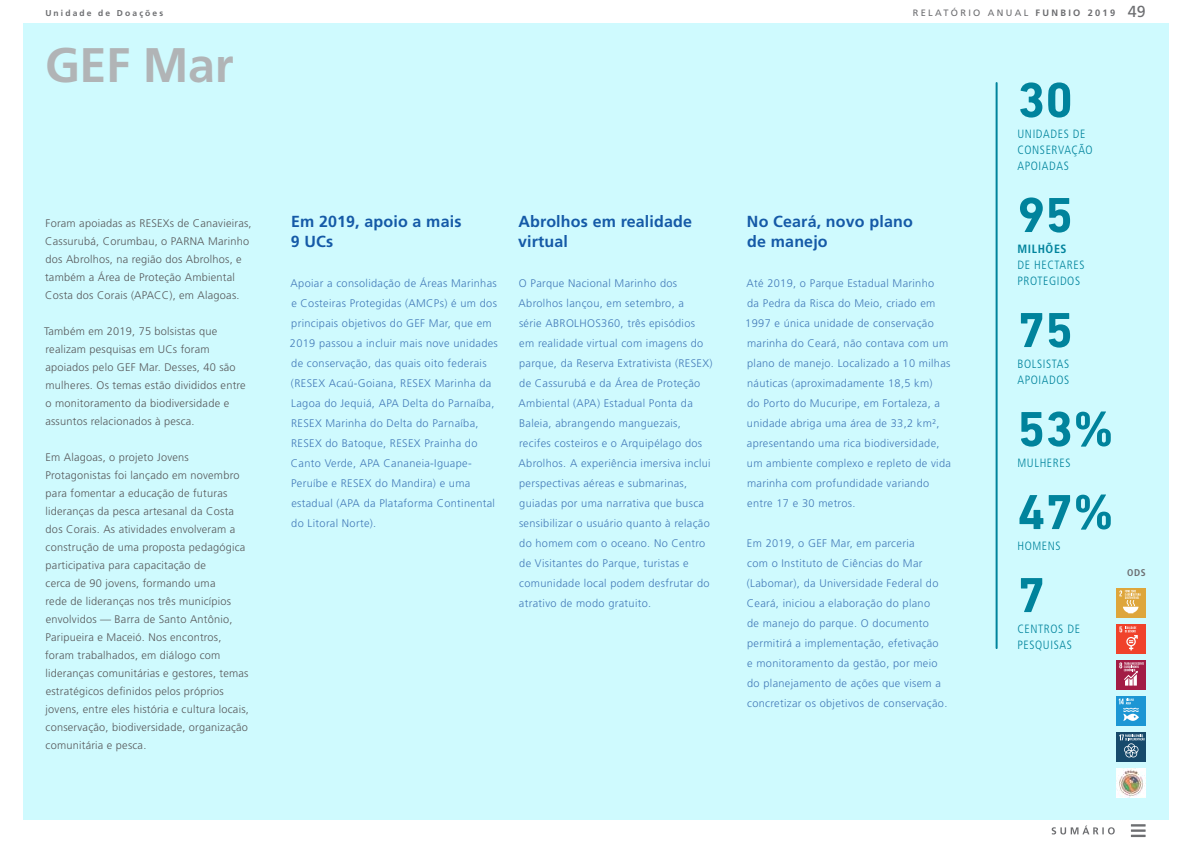
<style>
.page{position:relative;width:1191px;height:842px;background:#fff}
.page>*{position:absolute;margin:0;border:0;box-sizing:border-box;transform-origin:0 0}
.t1{font:700 50px "DIN Next LT Pro";color:#00839c}
.t2{font:700 48.5px "Frutiger LT Std";letter-spacing:-.01em;color:#b1b4b6}
.t3{font:700 16px/20px "Frutiger LT Std";letter-spacing:.01em;color:#155aa7}
.t4{font:300 condensed 12px/16px "Frutiger LT Std";letter-spacing:.05em;color:#00839c}
.t5{font:700 condensed 12px "Frutiger LT Std";letter-spacing:.05em;color:#00839c}
.t6{font:300 11px/20px "Frutiger LT Std";letter-spacing:.03em;color:#447bb9}
.t7{font:300 11px/18px "Frutiger LT Std";letter-spacing:.02em;color:#58595b}
.t8{font:700 condensed 9.8px "Frutiger LT Std";color:#6d6e71}
.t9{font:9.2px "Frutiger LT Std";letter-spacing:.25em;color:#6d6e71}
.t10{font:700 8.5px "Frutiger LT Std";letter-spacing:.25em;color:#6d6e71}
.s1{font-weight:700}
.s2{font-size:16px}
</style>
<div class="page">
<div style="left:23px;top:23px;width:1145px;height:796px;background:#cffafe"></div>
<div style="left:1116px;top:696px;width:29px;height:29px;background:#1c96d4"></div>
<svg style="left:1118px;top:698px;width:20px;height:23px"></svg>
<div style="left:1116px;top:732px;width:29px;height:29px;background:#174a6b"></div>
<svg style="left:1119px;top:734px;width:25px;height:23px"></svg>
<div style="left:1116px;top:588px;width:29px;height:29px;background:#dea63b"></div>
<svg style="left:1119px;top:590px;width:21px;height:23px"></svg>
<div style="left:1116px;top:660px;width:29px;height:29px;background:#a31c45"></div>
<svg style="left:1119px;top:662px;width:24px;height:24px"></svg>
<div style="left:1116px;top:624px;width:29px;height:29px;background:#f0422b"></div>
<svg style="left:1119px;top:626px;width:18px;height:24px"></svg>
<hr style="left:995px;top:83px;width:2px;height:565px;background:#00839c">
<img style="left:1116px;top:768px;width:29px;height:29px">
<svg style="left:1130px;top:824px;width:15px;height:13px"></svg>
<svg style="left:1051px;top:825px;width:63px;height:9px"></svg>
<p class="t10" style="left:45px;top:8px;width:119px">Unidade de Doações</p>
<p class="t9" style="left:912px;top:7px;width:234px">RELATÓRIO ANUAL <span class="s1">FUNBIO 2019</span> <span class="s2">49</span></p>
<h2 class="t2" style="left:45px;top:37px;width:190px">GEF Mar</h2>
<h1 class="t1" style="left:1017px;top:71px;width:57px">30</h1>
<p class="t4" style="left:1017px;top:126px;width:77px">UNIDADES DE<br>CONSERVAÇÃO<br>APOIADAS</p>
<h1 class="t1" style="left:1017px;top:186px;width:57px">95</h1>
<p class="t5" style="left:1017px;top:242px;width:51px">MILHÕES</p>
<p class="t4" style="left:1017px;top:257px;width:69px">DE HECTARES<br>PROTEGIDOS</p>
<h1 class="t1" style="left:1017px;top:301px;width:57px">75</h1>
<p class="t4" style="left:1017px;top:356px;width:53px">BOLSISTAS<br>APOIADOS</p>
<h1 class="t1" style="left:1017px;top:400px;width:98px">53%</h1>
<p class="t4" style="left:1017px;top:455px;width:55px">MULHERES</p>
<h1 class="t1" style="left:1017px;top:483px;width:98px">47%</h1>
<p class="t4" style="left:1017px;top:538px;width:45px">HOMENS</p>
<h1 class="t1" style="left:1017px;top:566px;width:29px">7</h1>
<p class="t4" style="left:1017px;top:621px;width:64px">CENTROS DE<br>PESQUISAS</p>
<h3 class="t3" style="left:518px;top:212px;width:175px">Abrolhos em realidade virtual</h3>
<p class="t6" style="left:518px;top:273px;width:195px">O Parque Nacional Marinho dos Abrolhos lançou, em setembro, a<br>série ABROLHOS360, três episódios<br>em realidade virtual com imagens do parque, da Reserva Extrativista (RESEX) de Cassurubá e da Área de Proteção Ambiental (APA) Estadual Ponta da Baleia, abrangendo manguezais, recifes costeiros e o Arquipélago dos Abrolhos. A experiência imersiva inclui perspectivas aéreas e submarinas, guiadas por uma narrativa que busca sensibilizar o usuário quanto à relação do homem com o oceano. No Centro de Visitantes do Parque, turistas e comunidade local podem desfrutar do atrativo de modo gratuito.</p>
<h3 class="t3" style="left:747px;top:212px;width:167px">No Ceará, novo plano de manejo</h3>
<p class="t6" style="left:745px;top:273px;width:207px">Até 2019, o Parque Estadual Marinho<br>da Pedra da Risca do Meio, criado em 1997 e única unidade de conservação marinha do Ceará, não contava com um plano de manejo. Localizado a 10 milhas náuticas (aproximadamente 18,5 km)<br>do Porto do Mucuripe, em Fortaleza, a unidade abriga uma área de 33,2 km², apresentando uma rica biodiversidade, um ambiente complexo e repleto de vida marinha com profundidade variando entre 17 e 30 metros.</p>
<p class="t6" style="left:747px;top:533px;width:202px">Em 2019, o GEF Mar, em parceria<br>com o Instituto de Ciências do Mar (Labomar), da Universidade Federal do Ceará, iniciou a elaboração do plano<br>de manejo do parque. O documento permitirá a implementação, efetivação<br>e monitoramento da gestão, por meio do planejamento de ações que visem a concretizar os objetivos de conservação.</p>
<h3 class="t3" style="left:291px;top:212px;width:172px">Em 2019, apoio a mais<br>9 UCs</h3>
<p class="t6" style="left:290px;top:273px;width:209px">Apoiar a consolidação de Áreas Marinhas e Costeiras Protegidas (AMCPs) é um dos principais objetivos do GEF Mar, que em 2019 passou a incluir mais nove unidades de conservação, das quais oito federais (RESEX Acaú-Goiana, RESEX Marinha da Lagoa do Jequiá, APA Delta do Parnaíba, RESEX Marinha do Delta do Parnaíba, RESEX do Batoque, RESEX Prainha do Canto Verde, APA Cananeia-Iguape-Peruíbe e RESEX do Mandira) e uma estadual (APA da Plataforma Continental do Litoral Norte).</p>
<p class="t7" style="left:45px;top:214px;width:208px">Foram apoiadas as RESEXs de Canavieiras, Cassurubá, Corumbau, o PARNA Marinho dos Abrolhos, na região dos Abrolhos, e também a Área de Proteção Ambiental Costa dos Corais (APACC), em Alagoas.</p>
<p class="t7" style="left:44px;top:322px;width:203px">Também em 2019, 75 bolsistas que realizam pesquisas em UCs foram apoiados pelo GEF Mar. Desses, 40 são mulheres. Os temas estão divididos entre o monitoramento da biodiversidade e assuntos relacionados à pesca.</p>
<p class="t7" style="left:45px;top:448px;width:205px">Em Alagoas, o projeto Jovens Protagonistas foi lançado em novembro para fomentar a educação de futuras lideranças da pesca artesanal da Costa dos Corais. As atividades envolveram a construção de uma proposta pedagógica participativa para capacitação de<br>cerca de 90 jovens, formando uma<br>rede de lideranças nos três municípios envolvidos — Barra de Santo Antônio, Paripueira e Maceió. Nos encontros, foram trabalhados, em diálogo com lideranças comunitárias e gestores, temas estratégicos definidos pelos próprios jovens, entre eles história e cultura locais, conservação, biodiversidade, organização comunitária e pesca.</p>
<p class="t8" style="left:1127px;top:567px;width:20px">ODS</p>
</div>
